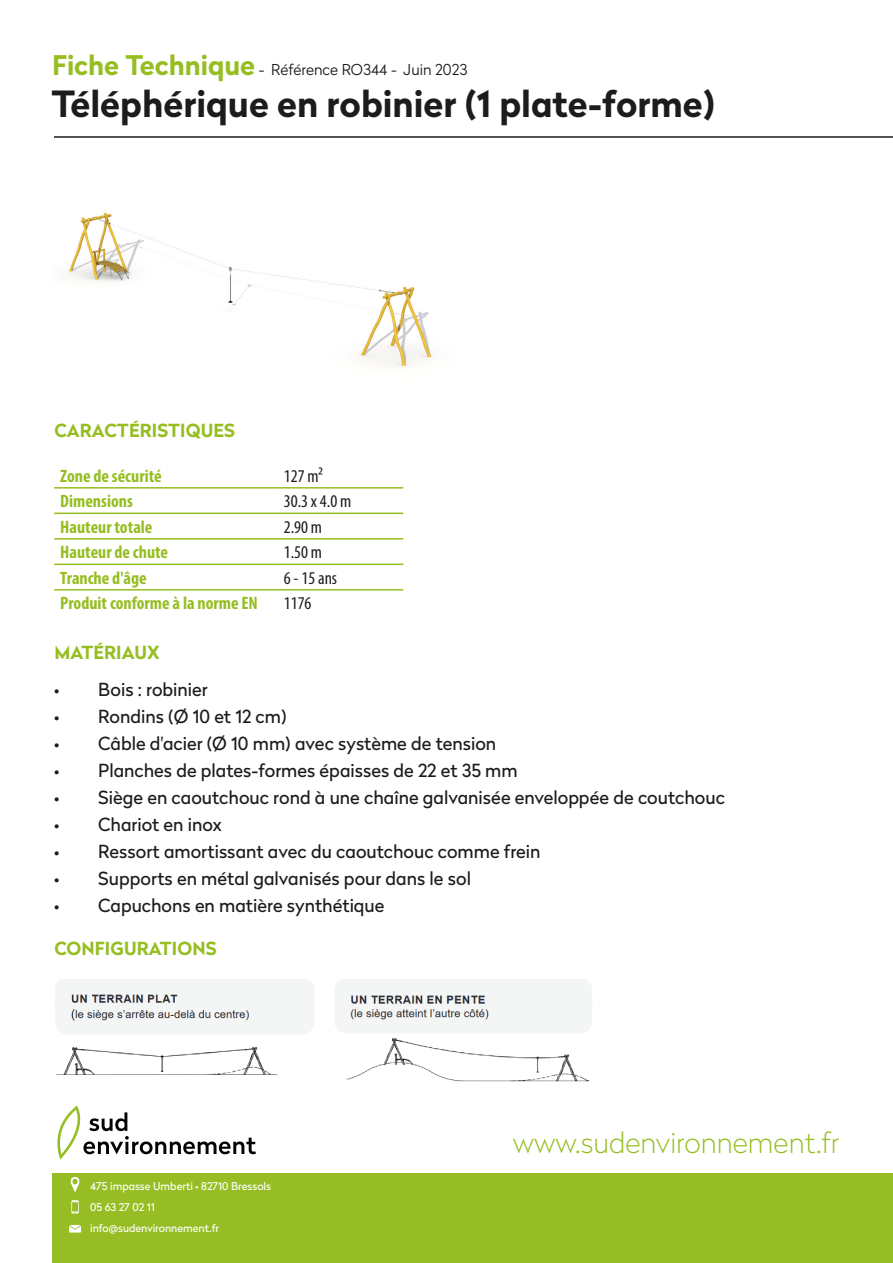
<style>
.page{position:relative;width:893px;height:1263px;background:#fff}
.page>*{position:absolute;margin:0;border:0;box-sizing:border-box;transform-origin:0 0}
.t1{font:700 36px "Radikal";color:#1c1c1c}
.t2{font:100 28.5px "Radikal";color:#96be21}
.t3{font:18px "Radikal";color:#1c1c1c}
.t4{font:700 condensed 18px "Myriad Pro";color:#96be21}
.t5{font:700 18px "Radikal";letter-spacing:.005em;color:#96be21}
.t6{font:condensed 18px "Myriad Pro";color:#1c1c1c}
.t7{font:300 15px "Radikal";color:#1c1c1c}
.t8{font:10.65px/20.5px "Radikal";color:#fff}
.s1{font-weight:700;font-size:27px;color:#96be21}
</style>
<div class="page">
<div style="left:53px;top:1172px;width:840px;height:91px;background:#96be24"></div>
<svg style="left:57px;top:1106px;width:199px;height:53px"></svg>
<svg style="left:70px;top:1177px;width:10px;height:15px"></svg>
<svg style="left:69px;top:1225px;width:12px;height:7px"></svg>
<svg style="left:71px;top:1200px;width:8px;height:13px"></svg>
<img style="left:67px;top:212px;width:366px;height:155px">
<hr style="left:54px;top:136px;width:839px;height:2px;background:#1c1c1c">
<hr style="left:54px;top:487px;width:224px;height:2px;background:#96be21">
<hr style="left:278px;top:487px;width:125px;height:2px;background:#96be21">
<hr style="left:54px;top:513px;width:224px;height:1px;background:#96be21">
<hr style="left:278px;top:513px;width:125px;height:1px;background:#96be21">
<hr style="left:54px;top:538px;width:224px;height:2px;background:#96be21">
<hr style="left:278px;top:538px;width:125px;height:2px;background:#96be21">
<hr style="left:54px;top:564px;width:224px;height:1px;background:#96be21">
<hr style="left:278px;top:564px;width:125px;height:1px;background:#96be21">
<hr style="left:54px;top:589px;width:224px;height:2px;background:#96be21">
<hr style="left:278px;top:589px;width:125px;height:2px;background:#96be21">
<img style="left:55px;top:979px;width:537px;height:103px">
<p class="t7" style="left:52px;top:59px;width:417px"><span class="s1">Fiche Technique</span> - Référence RO344 - Juin 2023</p>
<p class="t1" style="left:51px;top:78px;width:665px">Téléphérique en robinier (1 plate-forme)</p>
<p class="t5" style="left:54px;top:418px;width:182px">CARACTÉRISTIQUES</p>
<p class="t4" style="left:60px;top:465px;width:103px">Zone de sécurité</p>
<p class="t6" style="left:284px;top:465px;width:41px">127 m²</p>
<p class="t4" style="left:60px;top:490px;width:74px">Dimensions</p>
<p class="t6" style="left:284px;top:490px;width:69px">30.3 x 4.0 m</p>
<p class="t4" style="left:60px;top:516px;width:94px">Hauteur totale</p>
<p class="t6" style="left:284px;top:516px;width:40px">2.90 m</p>
<p class="t4" style="left:60px;top:541px;width:109px">Hauteur de chute</p>
<p class="t6" style="left:284px;top:541px;width:40px">1.50 m</p>
<p class="t4" style="left:60px;top:567px;width:88px">Tranche d'âge</p>
<p class="t6" style="left:284px;top:567px;width:55px">6 - 15 ans</p>
<p class="t4" style="left:60px;top:592px;width:199px">Produit conforme à la norme EN</p>
<p class="t6" style="left:284px;top:592px;width:29px">1176</p>
<p class="t5" style="left:54px;top:640px;width:107px">MATÉRIAUX</p>
<p class="t3" style="left:54px;top:677px;width:155px">• Bois : robinier</p>
<p class="t3" style="left:54px;top:704px;width:234px">• Rondins (Ø 10 et 12 cm)</p>
<p class="t3" style="left:54px;top:731px;width:443px">• Câble d'acier (Ø 10 mm) avec système de tension</p>
<p class="t3" style="left:54px;top:758px;width:465px">• Planches de plates-formes épaisses de 22 et 35 mm</p>
<p class="t3" style="left:54px;top:785px;width:672px">• Siège en caoutchouc rond à une chaîne galvanisée enveloppée de coutchouc</p>
<p class="t3" style="left:54px;top:812px;width:169px">• Chariot en inox</p>
<p class="t3" style="left:54px;top:839px;width:488px">• Ressort amortissant avec du caoutchouc comme frein</p>
<p class="t3" style="left:54px;top:866px;width:418px">• Supports en métal galvanisés pour dans le sol</p>
<p class="t3" style="left:54px;top:893px;width:332px">• Capuchons en matière synthétique</p>
<p class="t5" style="left:54px;top:936px;width:164px">CONFIGURATIONS</p>
<p class="t8" style="left:90px;top:1175px;width:182px">475 impasse Umberti • 82710 Bressols<br>05 63 27 02 11</p>
<p class="t8" style="left:90px;top:1217px;width:130px">info@sudenvironnement.fr</p>
<h2 class="t2" style="left:513px;top:1123px;width:328px">www.sudenvironnement.fr</h2>
</div>
